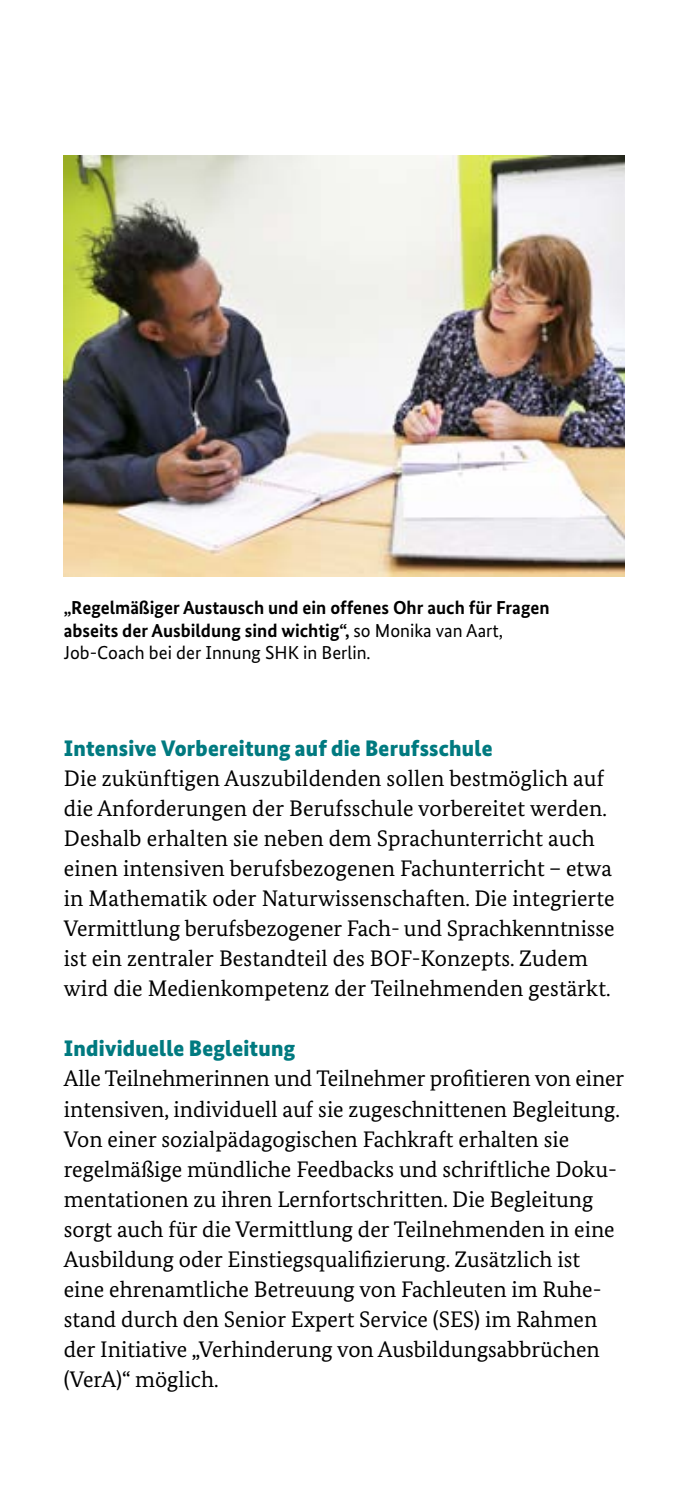
<style>
.page{position:relative;width:688px;height:1489px;background:#fff}
.page>*{position:absolute;margin:0;border:0;box-sizing:border-box;transform-origin:0 0}
._08_Fliesstext{font:22.5px/30px "Bundes Serif";color:#000}
.H2_Subheadline{font:900 22.5px "Bundes Sans";letter-spacing:.01em;color:#007a80}
._05_Einleitungstext{font:700 18.75px/22.5px "Bundes Sans";color:#000}
.s1{font-weight:400}
</style>
<div class="page">
<img style="left:64px;top:156px;width:560px;height:420px">
<p class="_05_Einleitungstext" style="left:64px;top:596px;width:487px">„Regelmäßiger Austausch und ein offenes Ohr auch für Fragen abseits der Ausbildung sind wichtig“, <span class="s1">so Monika van Aart,<br>Job-Coach bei der Innung SHK in Berlin.</span></p>
<h2 class="H2_Subheadline" style="left:64px;top:735px;width:430px">Intensive Vorbereitung auf die Berufsschule</h2>
<p class="_08_Fliesstext" style="left:64px;top:763px;width:552px">Die zukünftigen Auszubildenden sollen bestmöglich auf die Anforderungen der Berufsschule vorbereitet werden.<br>Deshalb erhalten sie neben dem Sprachunterricht auch einen intensiven berufsbezogenen Fachunterricht – etwa in Mathematik oder Naturwissenschaften. Die integrierte Vermittlung berufsbezogener Fach- und Sprachkenntnisse ist ein zentraler Bestandteil des BOF-Konzepts. Zudem wird die Medienkompetenz der Teilnehmenden gestärkt.</p>
<h2 class="H2_Subheadline" style="left:64px;top:1035px;width:233px">Individuelle Begleitung</h2>
<p class="_08_Fliesstext" style="left:64px;top:1063px;width:561px">Alle Teilnehmerinnen und Teilnehmer profitieren von einer intensiven, individuell auf sie zugeschnittenen Begleitung.<br>Von einer sozialpädagogischen Fachkraft erhalten sie regelmäßige mündliche Feedbacks und schriftliche Doku&shy;mentationen zu ihren Lernfortschritten. Die Begleitung sorgt auch für die Vermittlung der Teilnehmenden in eine Ausbildung oder Einstiegsqualifizierung. Zusätzlich ist eine ehrenamtliche Betreuung von Fachleuten im Ruhe&shy;stand durch den Senior Expert Service (SES) im Rahmen der Initiative „Verhinderung von Ausbildungsabbrüchen (VerA)“ möglich.</p>
</div>
